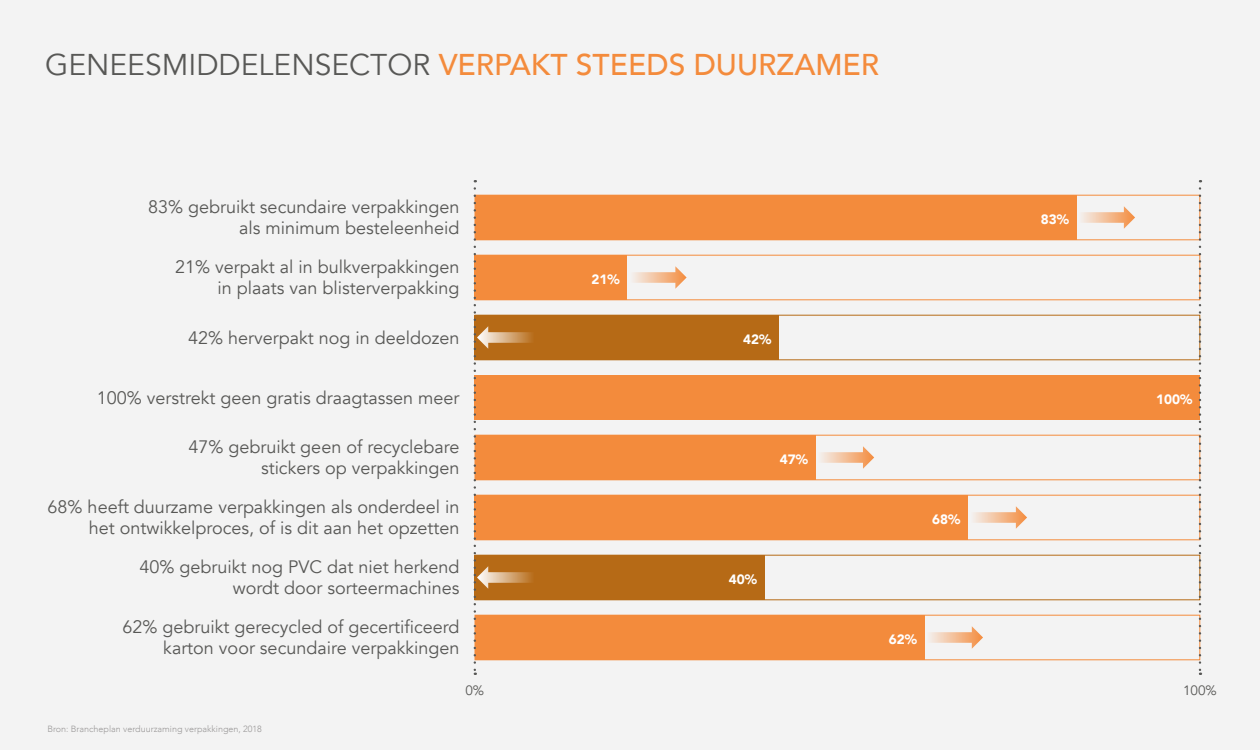
<style>
.page{position:relative;width:1260px;height:750px;background:#f3f3f3}
.page>*{position:absolute;margin:0;border:0;box-sizing:border-box;transform-origin:0 0}
.Kop{font:500 30px "Avenir";color:#f38b3c}
.bodytekst_12_pt{font:18px/20.2px "Avenir";color:#585856;text-align:right}
.percentages_9_pt{font:900 13.5px "Avenir";color:#fff}
.cijfers_x-y-as{font:13.5px "Avenir";color:#585856}
.Bronvermelding{font:300 9px "Avenir";color:#9b9999}
.s1{font-weight:400;color:#585856}
</style>
<div class="page">
<div style="left:475px;top:195px;width:725px;height:45px;background:#f3f3f3;border:1px solid #f38b3c"></div>
<div style="left:475px;top:255px;width:725px;height:45px;background:#f3f3f3;border:1px solid #f38b3c"></div>
<div style="left:475px;top:435px;width:725px;height:45px;background:#f3f3f3;border:1px solid #f38b3c"></div>
<div style="left:475px;top:495px;width:725px;height:45px;background:#f3f3f3;border:1px solid #f38b3c"></div>
<div style="left:475px;top:615px;width:725px;height:45px;background:#f3f3f3;border:1px solid #f38b3c"></div>
<div style="left:475px;top:195px;width:602px;height:45px;background:#f38b3c"></div>
<div style="left:475px;top:255px;width:152px;height:45px;background:#f38b3c"></div>
<div style="left:474px;top:315px;width:305px;height:45px;background:#b66a16"></div>
<div style="left:475px;top:375px;width:725px;height:45px;background:#f38b3c"></div>
<div style="left:475px;top:435px;width:341px;height:45px;background:#f38b3c"></div>
<div style="left:475px;top:495px;width:493px;height:45px;background:#f38b3c"></div>
<div style="left:474px;top:555px;width:290px;height:45px;background:#b66a16"></div>
<div style="left:475px;top:615px;width:449px;height:45px;background:#f38b3c"></div>
<svg style="left:633px;top:266px;width:54px;height:23px"></svg>
<svg style="left:821px;top:446px;width:53px;height:23px"></svg>
<svg style="left:974px;top:506px;width:53px;height:23px"></svg>
<svg style="left:924px;top:626px;width:59px;height:23px"></svg>
<svg style="left:1082px;top:206px;width:53px;height:23px"></svg>
<svg style="left:1199px;top:188px;width:2px;height:487px"></svg>
<svg style="left:474px;top:188px;width:62px;height:487px"></svg>
<p class="Kop" style="left:45px;top:39px;width:836px"><span class="s1">GENEESMIDDELENSECTOR</span> VERPAKT STEEDS DUURZAMER</p>
<p class="bodytekst_12_pt" style="left:148px;top:197px;width:313px">83% gebruikt secundaire verpakkingen</p>
<p class="bodytekst_12_pt" style="left:239px;top:218px;width:222px">als minimum besteleenheid</p>
<p class="bodytekst_12_pt" style="left:175px;top:257px;width:286px">21% verpakt al in bulkverpakkingen</p>
<p class="bodytekst_12_pt" style="left:217px;top:278px;width:243px">in plaats van blisterverpakking</p>
<p class="bodytekst_12_pt" style="left:188px;top:328px;width:273px">42% herverpakt nog in deeldozen</p>
<p class="bodytekst_12_pt" style="left:97px;top:388px;width:364px">100% verstrekt geen gratis draagtassen meer</p>
<p class="bodytekst_12_pt" style="left:188px;top:437px;width:273px">47% gebruikt geen of recyclebare</p>
<p class="bodytekst_12_pt" style="left:261px;top:458px;width:200px">stickers op verpakkingen</p>
<p class="bodytekst_12_pt" style="left:48px;top:497px;width:413px">68% heeft duurzame verpakkingen als onderdeel in het ontwikkelproces, of is dit aan het opzetten</p>
<p class="bodytekst_12_pt" style="left:139px;top:557px;width:321px">40% gebruikt nog PVC dat niet herkend</p>
<p class="bodytekst_12_pt" style="left:233px;top:578px;width:228px">wordt door sorteermachines</p>
<p class="bodytekst_12_pt" style="left:122px;top:617px;width:338px">62% gebruikt gerecycled of gecertificeerd</p>
<p class="bodytekst_12_pt" style="left:163px;top:638px;width:298px">karton voor secundaire verpakkingen</p>
<p class="percentages_9_pt" style="left:591px;top:268px;width:30px">21%</p>
<p class="percentages_9_pt" style="left:743px;top:328px;width:30px">42%</p>
<p class="percentages_9_pt" style="left:780px;top:448px;width:30px">47%</p>
<p class="percentages_9_pt" style="left:729px;top:568px;width:30px">40%</p>
<p class="percentages_9_pt" style="left:932px;top:508px;width:30px">68%</p>
<p class="percentages_9_pt" style="left:889px;top:628px;width:30px">62%</p>
<p class="percentages_9_pt" style="left:1041px;top:208px;width:30px">83%</p>
<p class="percentages_9_pt" style="left:1156px;top:388px;width:38px">100%</p>
<p class="Bronvermelding" style="left:47px;top:724px;width:216px">Bron: Brancheplan verduurzaming verpakkingen, 2018</p>
<p class="cijfers_x-y-as" style="left:465px;top:682px;width:20px">0%</p>
<p class="cijfers_x-y-as" style="left:1183px;top:682px;width:35px">100%</p>
</div>
